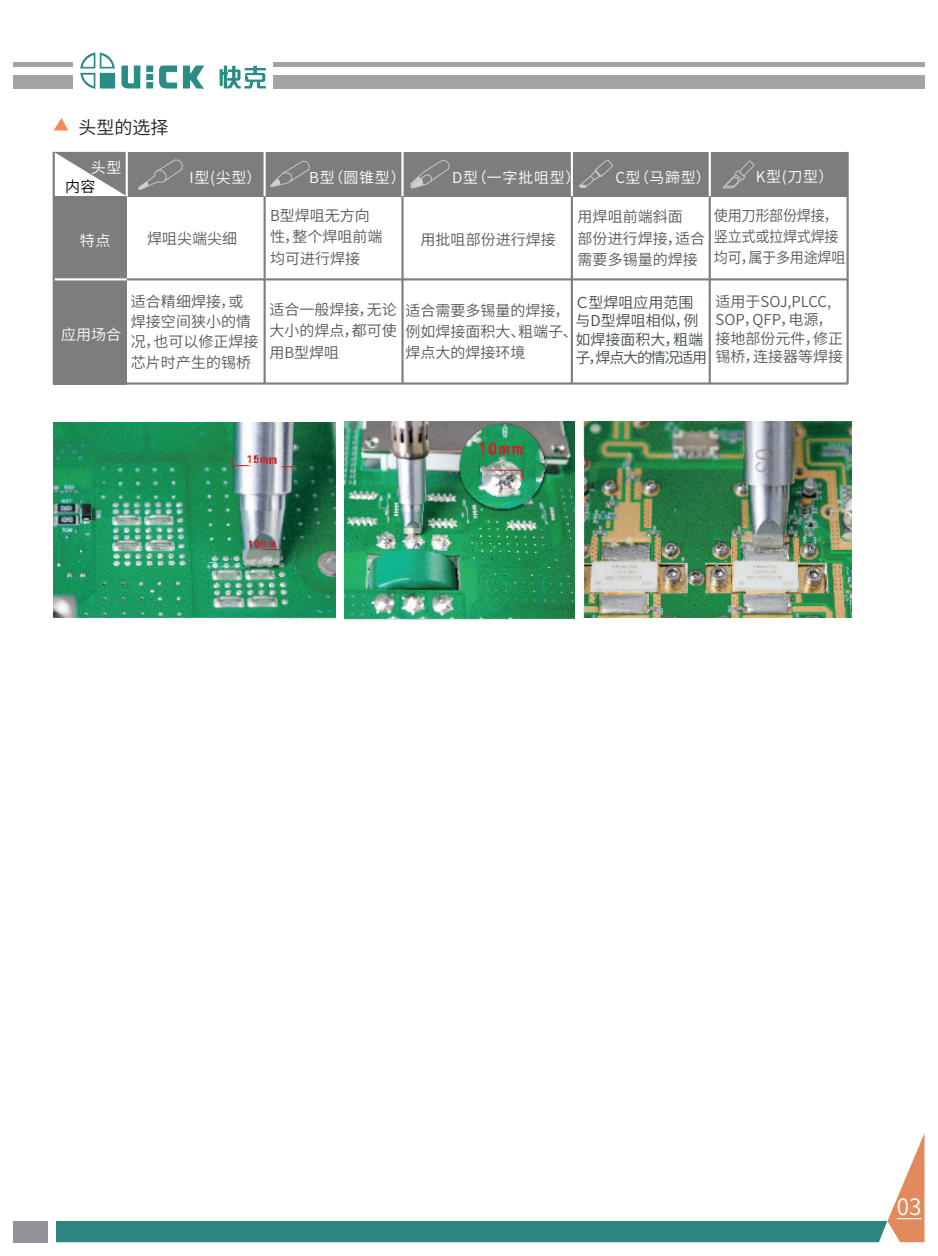
<style>
.page{position:relative;width:938px;height:1256px;background:#fff}
.page>*{position:absolute;margin:0;border:0;box-sizing:border-box;transform-origin:0 0}
.t1{font:22.5px "Source Han Sans CN";color:#fff}
.t2{font:18px "Source Han Sans CN";color:#231f20}
.t3{font:15px/21.5px "Source Han Sans CN";color:#57585a}
.t4{font:15px "Source Han Sans CN";letter-spacing:.045em;color:#fff}
.t5{font:15px/18.3px "Source Han Sans CN";color:#434b4c}
.t6{font:15px/21.3px "Source Han Sans CN";letter-spacing:-.02em;color:#57585a;scale:.94 1}
.t7{font:15px "Source Han Sans CN";color:#030303}
</style>
<div class="page">
<img style="left:80px;top:52px;width:185px;height:36px">
<div style="left:13px;top:1221px;width:35px;height:21px;background:#939497"></div>
<svg style="left:56px;top:1134px;width:868px;height:108px"></svg>
<div style="left:13px;top:75px;width:59px;height:14px;background:#a2a4a7"></div>
<div style="left:273px;top:75px;width:651px;height:14px;background:#a2a4a7"></div>
<hr style="left:273px;top:63px;width:650px;height:4px;background:#a2a4a7">
<hr style="left:13px;top:63px;width:59px;height:4px;background:#a2a4a7">
<svg style="left:54px;top:118px;width:14px;height:13px"></svg>
<div style="left:54px;top:196px;width:73px;height:188px;background:#7d7d80"></div>
<div style="left:127px;top:152px;width:720px;height:44px;background:#7d7d80"></div>
<svg style="left:579px;top:159px;width:34px;height:29px"></svg>
<svg style="left:722px;top:160px;width:33px;height:29px"></svg>
<svg style="left:410px;top:160px;width:40px;height:29px"></svg>
<svg style="left:270px;top:160px;width:40px;height:28px"></svg>
<svg style="left:138px;top:159px;width:45px;height:31px"></svg>
<hr style="left:127px;top:278px;width:720px;height:2px;background:#7d7d80">
<hr style="left:263px;top:196px;width:2px;height:187px;background:#7d7d80">
<hr style="left:401px;top:196px;width:2px;height:187px;background:#7d7d80">
<hr style="left:570px;top:196px;width:2px;height:187px;background:#7d7d80">
<hr style="left:708px;top:196px;width:2px;height:187px;background:#7d7d80">
<hr style="left:46px;top:278px;width:81px;height:2px;background:#fff">
<hr style="left:263px;top:152px;width:2px;height:44px;background:#fff">
<hr style="left:401px;top:152px;width:2px;height:44px;background:#fff">
<hr style="left:570px;top:152px;width:2px;height:44px;background:#fff">
<hr style="left:708px;top:152px;width:2px;height:44px;background:#fff">
<svg style="left:53px;top:151px;width:74px;height:46px"></svg>
<hr style="left:126px;top:152px;width:2px;height:44px;background:#fff">
<hr style="left:127px;top:382px;width:720px;height:3px;background:#7d7d80">
<hr style="left:846px;top:152px;width:2px;height:231px;background:#7d7d80">
<hr style="left:53px;top:152px;width:2px;height:232px;background:#7d7d80">
<img style="left:53px;top:422px;width:282px;height:196px">
<img style="left:583px;top:422px;width:267px;height:196px">
<img style="left:344px;top:422px;width:230px;height:197px">
<p class="t2" style="left:78px;top:117px;width:91px">头型的选择</p>
<p class="t4" style="left:91px;top:159px;width:32px">头型</p>
<p class="t7" style="left:65px;top:178px;width:32px">内容</p>
<p class="t4" style="left:80px;top:232px;width:32px">特点</p>
<p class="t4" style="left:61px;top:326px;width:61px">应用场合</p>
<p class="t4" style="left:189px;top:169px;width:74px">I型(尖型）</p>
<p class="t4" style="left:309px;top:169px;width:98px">B型（圆锥型）</p>
<p class="t4" style="left:452px;top:169px;width:130px">D型（一字批咀型）</p>
<p class="t4" style="left:615px;top:169px;width:97px">C型（马蹄型）</p>
<p class="t4" style="left:755px;top:168px;width:79px">K型(刀型）</p>
<p class="t3" style="left:147px;top:228px;width:91px">焊咀尖端尖细</p>
<p class="t3" style="left:131px;top:291px;width:129px;line-height:20.4px">适合精细焊接，或焊接空间狭小的情况，也可以修正焊接芯片时产生的锡桥</p>
<p class="t3" style="left:270px;top:205px;width:114px">B型焊咀无方向性，整个焊咀前端均可进行焊接</p>
<p class="t3" style="left:269px;top:299px;width:129px;text-align:justify">适合一般焊接，无论大小的焊点，都可使用B型焊咀</p>
<p class="t3" style="left:420px;top:229px;width:136px">用批咀部份进行焊接</p>
<p class="t3" style="left:405px;top:300px;width:174px">适合需要多锡量的焊接，例如焊接面积大、粗端子、焊点大的焊接环境</p>
<p class="t3" style="left:577px;top:206px;width:129px">用焊咀前端斜面<br>部份进行焊接，适合需要多锡量的焊接</p>
<p class="t5" style="left:574px;top:294px;width:134px">Ｃ型焊咀应用范围与D型焊咀相似，例如焊接面积大，粗端子，焊点大的情况适用</p>
<p class="t6" style="left:713px;top:205px;width:141px">使用刀形部份焊接，竖立式或拉焊式焊接均可，属于多用途焊咀</p>
<p class="t3" style="left:715px;top:292px;width:129px;line-height:18.5px">适用于SOJ,PLCC,<br>SOP，QFP，电源，接地部份元件，修正锡桥，连接器等焊接</p>
<h1 class="t1" style="left:896px;top:1194px;width:26px">03</h1>
</div>
